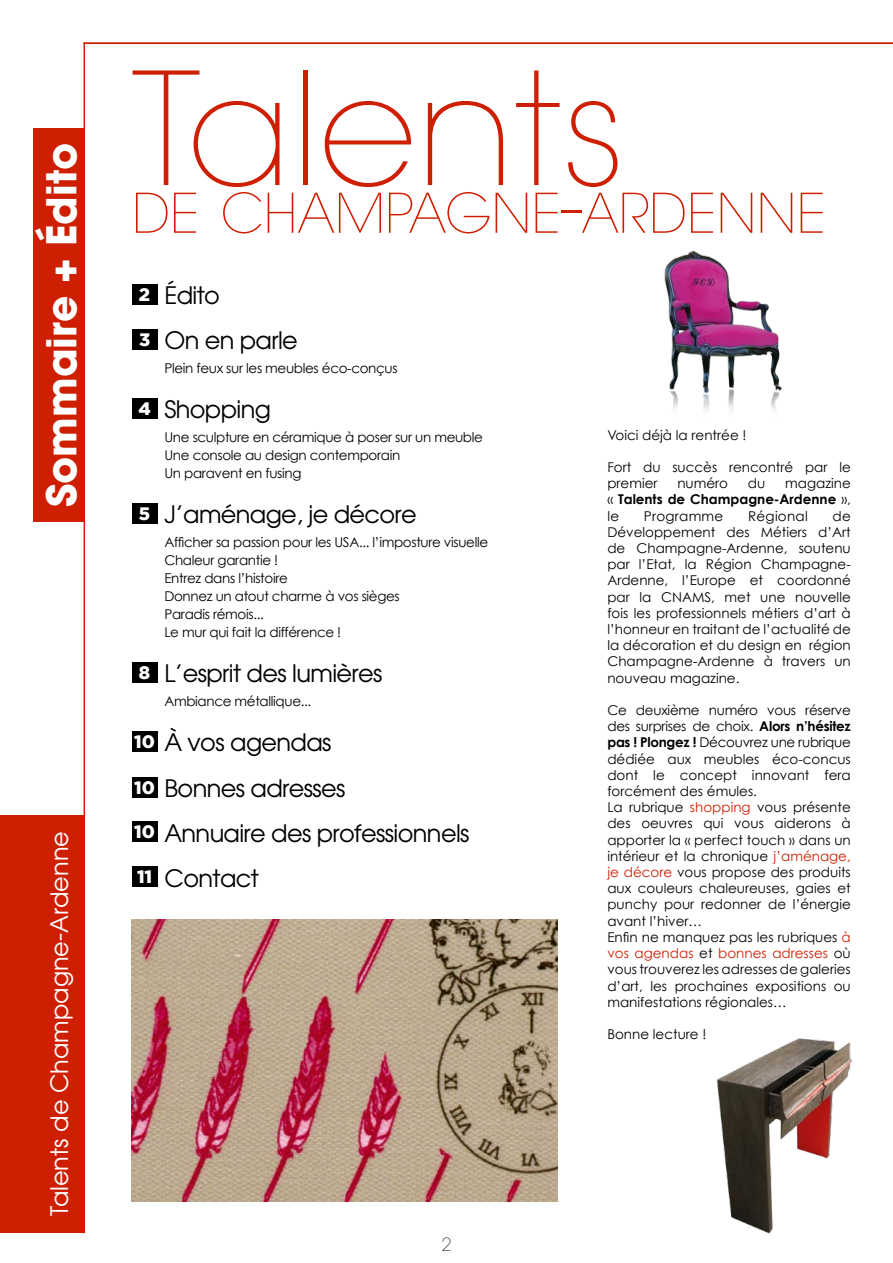
<style>
.page{position:relative;width:893px;height:1263px;background:#fff}
.page>*{position:absolute;margin:0;border:0;box-sizing:border-box;transform-origin:0 0}
.t1{font:200 154.8px "Avant Garde";color:#ce1f02}
.t2{font:200 54.15px "Avant Garde";color:#ce1f02}
.t3{font:700 40.8px "Avant Garde";color:#fff}
.t4{font:24px/45px "Avant Garde";letter-spacing:-.025em;color:#000}
.t5{font:24px "Avant Garde";color:#fff}
.t6{font:900 18px "Gotham";color:#fff}
.t7{font:200 18px "Avant Garde";color:#000}
.t8{font:13.5px/16.2px "Century Gothic";color:#000}
.t9{font:13.5px/18px "Century Gothic";letter-spacing:-.025em;color:#000}
.t10{font:700 13.5px/16.2px "Century Gothic";color:#000;text-align:justify}
.t11{font:13.5px "Century Gothic";letter-spacing:.02em;color:#000}
.s1{font-size:77.4px}
.s2{font-weight:400}
.s3{font-weight:700}
.s4{color:#ce1f02}
</style>
<div class="page">
<div style="left:0;top:815px;width:84px;height:418px;background:#ce1f02"></div>
<div style="left:34px;top:128px;width:50px;height:393px;background:#ce1f02"></div>
<hr style="left:84px;top:43px;width:1px;height:1190px;background:#ce1f02">
<div style="left:132px;top:284px;width:26px;height:20px;background:#000"></div>
<div style="left:132px;top:329px;width:26px;height:20px;background:#000"></div>
<div style="left:132px;top:398px;width:26px;height:21px;background:#000"></div>
<div style="left:132px;top:503px;width:26px;height:21px;background:#000"></div>
<div style="left:132px;top:662px;width:26px;height:20px;background:#000"></div>
<div style="left:132px;top:731px;width:26px;height:21px;background:#000"></div>
<div style="left:132px;top:777px;width:26px;height:20px;background:#000"></div>
<div style="left:132px;top:821px;width:26px;height:21px;background:#000"></div>
<div style="left:132px;top:866px;width:26px;height:21px;background:#000"></div>
<hr style="left:84px;top:43px;width:809px;height:1px;background:#ce1f02">
<img style="left:716px;top:1038px;width:137px;height:196px">
<img style="left:664px;top:250px;width:118px;height:161px">
<img style="left:132px;top:919px;width:426px;height:282px">
<h3 class="t3" style="left:35px;top:507px;width:366px;rotate:-90deg">Sommaire + édito</h3>
<h3 class="t5" style="left:45px;top:1216px;width:387px;rotate:-90deg">Talents de Champagne-Ardenne</h3>
<h1 class="t1" style="left:132px;top:38px;width:496px">Talents</h1>
<h2 class="t2" style="left:132px;top:181px;width:696px">DE CHAMPAGNE<span class="s1">-</span>ARDENNE</h2>
<h3 class="t6" style="left:139px;top:284px;width:13px">2</h3>
<h3 class="t6" style="left:139px;top:329px;width:13px">3</h3>
<h3 class="t6" style="left:138px;top:398px;width:14px">4</h3>
<h3 class="t6" style="left:139px;top:503px;width:13px">5</h3>
<h3 class="t6" style="left:139px;top:662px;width:13px">8</h3>
<h3 class="t6" style="left:134px;top:731px;width:22px">10</h3>
<h3 class="t6" style="left:134px;top:777px;width:22px">10</h3>
<h3 class="t6" style="left:134px;top:821px;width:22px">10</h3>
<h3 class="t6" style="left:137px;top:866px;width:17px">11</h3>
<h3 class="t4" style="left:164px;top:273px;width:135px">édito<br>On en parle</h3>
<p class="t9" style="left:164px;top:359px;width:235px">Plein feux sur les meubles éco-conçus</p>
<h3 class="t4" style="left:164px;top:387px;width:108px">Shopping</h3>
<p class="t9" style="left:164px;top:428px;width:320px">Une sculpture en céramique à poser sur un meuble<br>Une console au design contemporain<br>Un paravent en fusing</p>
<h3 class="t4" style="left:164px;top:492px;width:254px">J’aménage, je décore</h3>
<p class="t9" style="left:164px;top:533px;width:325px">Afficher sa passion pour les USA... l’imposture visuelle<br>Chaleur garantie !<br>Entrez dans l’histoire<br>Donnez un atout charme à vos sièges<br>Paradis rémois...<br>Le mur qui fait la différence !</p>
<h3 class="t4" style="left:164px;top:651px;width:219px">L’esprit des lumières</h3>
<p class="t9" style="left:164px;top:692px;width:148px">Ambiance métallique...</p>
<h3 class="t4" style="left:164px;top:720px;width:307px">à vos agendas<br>Bonnes adresses<br>Annuaire des professionnels<br>Contact</h3>
<h3 class="t7" style="left:441px;top:1234px;width:11px">2</h3>
<p class="t8" style="left:607px;top:426px;width:141px">Voici déjà la rentrée !</p>
<p class="t8" style="left:607px;top:459px;width:245px">Fort du succès rencontré par le premier</p>
<p class="t8" style="left:677px;top:475px;width:52px">numéro</p>
<p class="t8" style="left:748px;top:475px;width:19px">du</p>
<p class="t10" style="left:607px;top:475px;width:245px;text-indent:178px"><span class="s2">magazine «</span> Talents de Champagne-Ardenne <span class="s2">», le</span></p>
<p class="t11" style="left:644px;top:507px;width:81px">Programme</p>
<p class="t11" style="left:748px;top:507px;width:61px">Régional</p>
<p class="t8" style="left:607px;top:507px;width:245px;text-align:justify;text-indent:225px">de Développement des Métiers d’Art de Champagne-Ardenne, soutenu par l’Etat, la Région Champagne-Ardenne, l’Europe et coordonné par la CNAMS, met une nouvelle fois les professionnels métiers d’art à l’honneur en traitant de l’actualité de la décoration et du design en région Champagne-Ardenne à travers un nouveau magazine.</p>
<p class="t8" style="left:607px;top:702px;width:245px">Ce deuxième numéro vous réserve des surprises de choix. <span class="s3">Alors n’hésitez pas ! Plongez !</span> Découvrez une rubrique dédiée aux meubles éco-concus dont le concept innovant fera forcément des émules.<br>La rubrique <span class="s4">shopping</span> vous présente des oeuvres qui vous aiderons à apporter la « perfect touch » dans un intérieur et la chronique <span class="s4">j’aménage, je décore</span> vous propose des produits aux couleurs chaleureuses, gaies et punchy pour redonner de l’énergie avant l’hiver…<br>Enfin ne manquez pas les rubriques <span class="s4">à vos agendas</span> et <span class="s4">bonnes adresses</span> où vous trouverez les adresses de galeries d’art, les prochaines expositions ou manifestations régionales…</p>
<p class="t8" style="left:607px;top:1026px;width:101px">Bonne lecture !</p>
</div>
